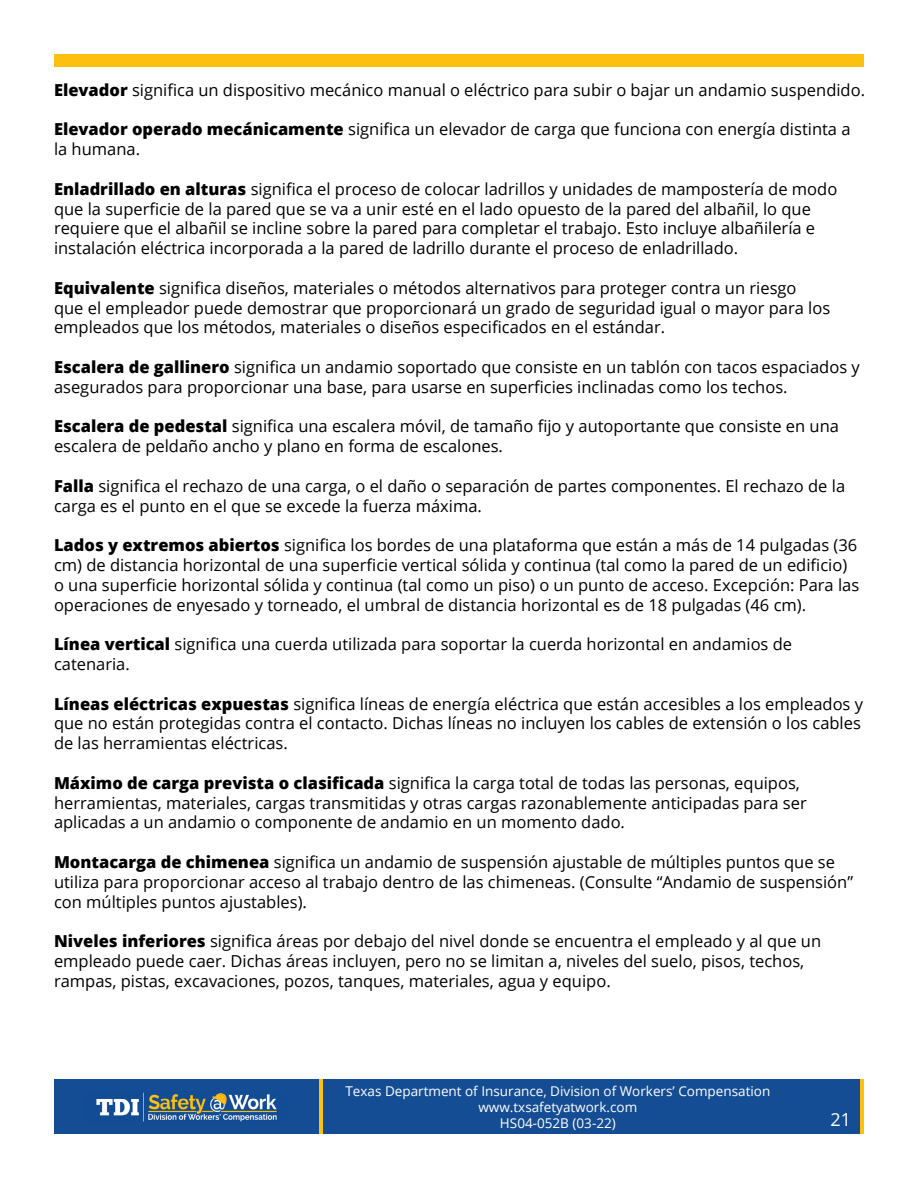
<style>
.page{position:relative;width:918px;height:1188px;background:#fff}
.page>*{position:absolute;margin:0;border:0;box-sizing:border-box;transform-origin:0 0}
.t1{font:18px "Open Sans";color:#fff}
.t2{font:16.5px/19.8px "Open Sans";color:#000}
.t3{font:13.5px/16.2px "Open Sans";color:#fff;text-align:center}
.s1{font-weight:800}
</style>
<div class="page">
<div style="left:54px;top:1080px;width:810px;height:54px;background:#154d94"></div>
<img style="left:96px;top:1092px;width:181px;height:30px">
<hr style="left:860px;top:1080px;width:4px;height:54px;background:#fec00f">
<hr style="left:319px;top:1080px;width:4px;height:54px;background:#fec00f">
<div style="left:54px;top:54px;width:810px;height:13px;background:#fec00f"></div>
<p class="t2" style="left:54px;top:79px;width:813px"><span class="s1">Elevador</span> significa un dispositivo mecánico manual o eléctrico para subir o bajar un andamio suspendido.</p>
<p class="t2" style="left:54px;top:119px;width:798px"><span class="s1">Elevador operado mecánicamente</span> significa un elevador de carga que funciona con energía distinta a la humana.</p>
<p class="t2" style="left:54px;top:178px;width:785px"><span class="s1">Enladrillado en alturas</span> significa el proceso de colocar ladrillos y unidades de mampostería de modo que la superficie de la pared que se va a unir esté en el lado opuesto de la pared del albañil, lo que requiere que el albañil se incline sobre la pared para completar el trabajo. Esto incluye albañilería e instalación eléctrica incorporada a la pared de ladrillo durante el proceso de enladrillado.</p>
<p class="t2" style="left:54px;top:277px;width:778px"><span class="s1">Equivalente</span> significa diseños, materiales o métodos alternativos para proteger contra un riesgo<br>que el empleador puede demostrar que proporcionará un grado de seguridad igual o mayor para los empleados que los métodos, materiales o diseños especificados en el estándar.</p>
<p class="t2" style="left:54px;top:357px;width:807px"><span class="s1">Escalera de gallinero</span> significa un andamio soportado que consiste en un tablón con tacos espaciados y asegurados para proporcionar una base, para usarse en superficies inclinadas como los techos.</p>
<p class="t2" style="left:54px;top:416px;width:787px"><span class="s1">Escalera de pedestal</span> significa una escalera móvil, de tamaño fijo y autoportante que consiste en una escalera de peldaño ancho y plano en forma de escalones.</p>
<p class="t2" style="left:54px;top:475px;width:793px"><span class="s1">Falla</span> significa el rechazo de una carga, o el daño o separación de partes componentes. El rechazo de la carga es el punto en el que se excede la fuerza máxima.</p>
<p class="t2" style="left:54px;top:535px;width:807px"><span class="s1">Lados y extremos abiertos</span> significa los bordes de una plataforma que están a más de 14 pulgadas (36 cm) de distancia horizontal de una superficie vertical sólida y continua (tal como la pared de un edificio) o una superficie horizontal sólida y continua (tal como un piso) o un punto de acceso. Excepción: Para las operaciones de enyesado y torneado, el umbral de distancia horizontal es de 18 pulgadas (46 cm).</p>
<p class="t2" style="left:54px;top:634px;width:740px"><span class="s1">Línea vertical</span> significa una cuerda utilizada para soportar la cuerda horizontal en andamios de catenaria.</p>
<p class="t2" style="left:54px;top:693px;width:811px"><span class="s1">Líneas eléctricas expuestas</span> significa líneas de energía eléctrica que están accesibles a los empleados y que no están protegidas contra el contacto. Dichas líneas no incluyen los cables de extensión o los cables de las herramientas eléctricas.</p>
<p class="t2" style="left:54px;top:772px;width:754px"><span class="s1">Máximo de carga prevista o clasificada</span> significa la carga total de todas las personas, equipos, herramientas, materiales, cargas transmitidas y otras cargas razonablemente anticipadas para ser aplicadas a un andamio o componente de andamio en un momento dado.</p>
<p class="t2" style="left:54px;top:852px;width:801px"><span class="s1">Montacarga de chimenea</span> significa un andamio de suspensión ajustable de múltiples puntos que se utiliza para proporcionar acceso al trabajo dentro de las chimeneas. (Consulte “Andamio de suspensión” con múltiples puntos ajustables).</p>
<p class="t2" style="left:54px;top:931px;width:769px"><span class="s1">Niveles inferiores</span> significa áreas por debajo del nivel donde se encuentra el empleado y al que un empleado puede caer. Dichas áreas incluyen, pero no se limitan a, niveles del suelo, pisos, techos, rampas, pistas, excavaciones, pozos, tanques, materiales, agua y equipo.</p>
<p class="t3" style="left:345px;top:1082px;width:426px">Texas Department of Insurance, Division of Workers’ Compensation www.txsafetyatwork.com<br>HS04-052B (03-22)</p>
<p class="t1" style="left:831px;top:1107px;width:22px">21</p>
</div>
